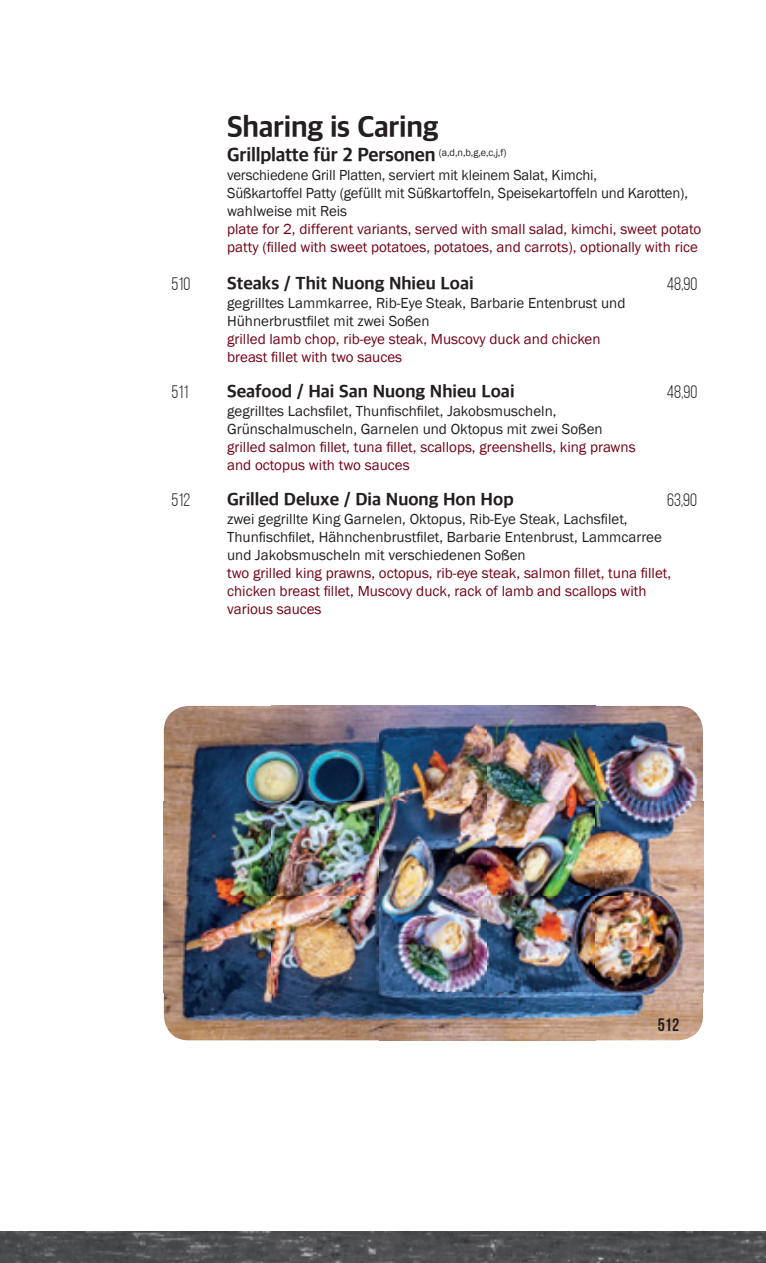
<style>
.page{position:relative;width:766px;height:1263px;background:#fff}
.page>*{position:absolute;margin:0;border:0;box-sizing:border-box;transform-origin:0 0}
.t1{font:800 30px "Apple SD Gothic Neo";letter-spacing:-.01em;color:#231f20}
.t2{font:800 19.5px "Apple SD Gothic Neo";letter-spacing:-.01em;color:#231f20}
.t3{font:800 18px "Apple SD Gothic Neo";color:#231f20}
.t4{font:18px "Bebas Neue";color:#231f20}
.t5{font:700 18px "Bebas Neue";color:#231f20}
.t6{font:15px/18px "Franklin Gothic";color:#231f20}
.t7{font:15px/18px "Franklin Gothic";color:#720015}
</style>
<div class="page">
<img style="left:664px;top:736px;width:40px;height:305px">
<img style="left:204px;top:1040px;width:460px;height:1px">
<img style="left:0;top:1232px;width:765px;height:31px">
<img style="left:164px;top:706px;width:538px;height:334px">
<h1 class="t1" style="left:227px;top:111px;width:213px">Sharing is Caring</h1>
<h2 class="t2" style="left:227px;top:144px;width:281px">Grillplatte f+r 2 Personen <sup>(a,d,n,b,g,e,c,j,f)</sup></h2>
<p class="t6" style="left:227px;top:166px;width:462px">verschiedene Grill Platten, serviert mit kleinem Salat, Kimchi,<br>Süßkartoffel Patty (gefüllt mit Süßkartoffeln, Speisekartoffeln und Karotten), wahlweise mit Reis</p>
<p class="t7" style="left:227px;top:220px;width:475px">plate for 2, different variants, served with small salad, kimchi, sweet potato patty (filled with sweet potatoes, potatoes, and carrots), optionally with rice</p>
<p class="t4" style="left:171px;top:274px;width:20px">510</p>
<p class="t3" style="left:227px;top:273px;width:248px">Steaks / Thit Nuong Nhieu Loai</p>
<p class="t4" style="left:666px;top:274px;width:32px">48,90</p>
<p class="t6" style="left:227px;top:294px;width:400px">gegrilltes Lammkarree, Rib-Eye Steak, Barbarie Entenbrust und<br>Hühnerbrustfilet mit zwei Soßen</p>
<p class="t7" style="left:227px;top:330px;width:375px">grilled lamb chop, rib-eye steak, Muscovy duck and chicken breast fillet with two sauces</p>
<p class="t4" style="left:171px;top:382px;width:18px">511</p>
<p class="t3" style="left:227px;top:381px;width:289px">Seafood / Hai San Nuong Nhieu Loai</p>
<p class="t4" style="left:666px;top:382px;width:32px">48,90</p>
<p class="t6" style="left:227px;top:402px;width:377px">gegrilltes Lachsfilet, Thunfischfilet, Jakobsmuscheln,<br>Grünschalmuscheln, Garnelen und Oktopus mit zwei Soßen</p>
<p class="t7" style="left:227px;top:438px;width:410px">grilled salmon fillet, tuna fillet, scallops, greenshells, king prawns and octopus with two sauces</p>
<p class="t4" style="left:171px;top:490px;width:20px">512</p>
<p class="t3" style="left:227px;top:489px;width:288px">Grilled Deluxe / Dia Nuong Hon Hop</p>
<p class="t4" style="left:667px;top:490px;width:31px">63,90</p>
<p class="t6" style="left:227px;top:510px;width:436px">zwei gegrillte King Garnelen, Oktopus, Rib-Eye Steak, Lachsfilet,<br>Thunfischfilet, Hähnchenbrustfilet, Barbarie Entenbrust, Lammcarree und Jakobsmuscheln mit verschiedenen Soßen</p>
<p class="t7" style="left:227px;top:564px;width:445px">two grilled king prawns, octopus, rib-eye steak, salmon fillet, tuna fillet, chicken breast fillet, Muscovy duck, rack of lamb and scallops with various sauces</p>
<p class="t5" style="left:657px;top:1015px;width:23px">512</p>
</div>
